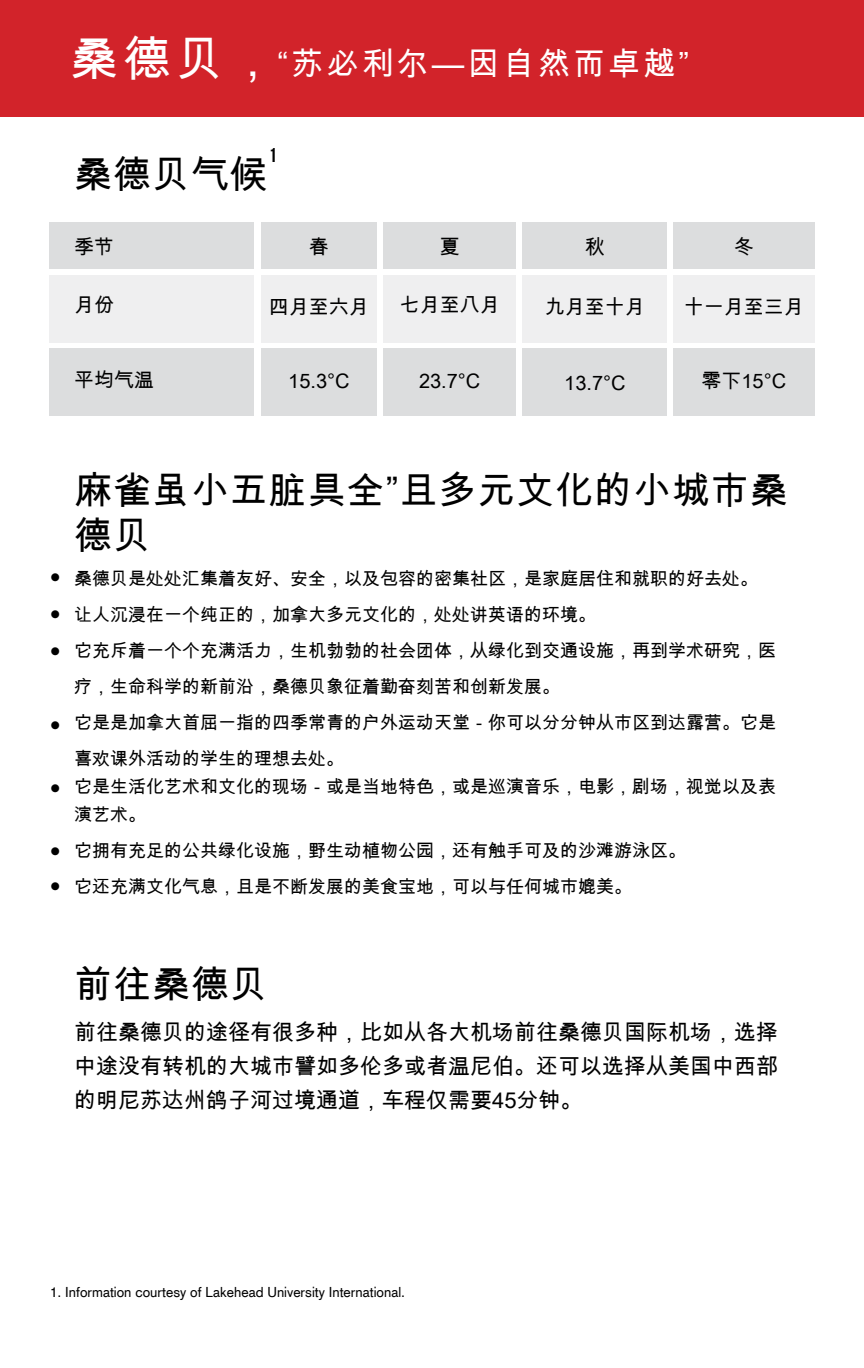
<style>
.page{position:relative;width:864px;height:1368px;background:#fff}
.page>*{position:absolute;margin:0;border:0;box-sizing:border-box;transform-origin:0 0}
.t1{font:38px/45.6px "Arial Unicode MS";letter-spacing:.025em;color:#000}
.t2{font:32px "Arial Unicode MS";letter-spacing:.1em;color:#fff}
.t3{font:22px/34px "Arial Unicode MS";color:#000;text-align:justify}
.t4{font:22px/37px "Akzidenz Grotesk";color:#000;text-align:justify}
.t5{font:20px "Arial Unicode MS";color:#000}
.t6{font:20px "Bebas Neue";color:#000}
.t7{font:18px/36px "Arial Unicode MS";color:#000}
.t8{font:14px "Akzidenz Grotesk";color:#000}
.s1{font-size:48px}
</style>
<div class="page">
<div style="left:50px;top:223px;width:204px;height:46px;background:#dcddde"></div>
<div style="left:261px;top:223px;width:116px;height:46px;background:#dcddde"></div>
<div style="left:383px;top:223px;width:133px;height:46px;background:#dcddde"></div>
<div style="left:522px;top:223px;width:145px;height:46px;background:#dcddde"></div>
<div style="left:673px;top:223px;width:141px;height:46px;background:#dcddde"></div>
<div style="left:50px;top:275px;width:204px;height:67px;background:#efeff0"></div>
<div style="left:261px;top:275px;width:116px;height:67px;background:#efeff0"></div>
<div style="left:383px;top:275px;width:133px;height:67px;background:#efeff0"></div>
<div style="left:522px;top:275px;width:145px;height:67px;background:#efeff0"></div>
<div style="left:673px;top:275px;width:141px;height:67px;background:#efeff0"></div>
<div style="left:50px;top:349px;width:204px;height:67px;background:#dcddde"></div>
<div style="left:261px;top:349px;width:116px;height:67px;background:#dcddde"></div>
<div style="left:383px;top:349px;width:133px;height:67px;background:#dcddde"></div>
<div style="left:522px;top:349px;width:145px;height:67px;background:#dcddde"></div>
<div style="left:673px;top:349px;width:141px;height:67px;background:#dcddde"></div>
<div style="left:0;top:0;width:864px;height:117px;background:#d2232a"></div>
<h2 class="t2" style="left:70px;top:41px;width:620px"><span class="s1">桑德贝，</span>“苏必利尔—因自然而卓越”</h2>
<p class="t6" style="left:269px;top:144px;width:9px">1</p>
<h1 class="t1" style="left:74px;top:151px;width:195px">桑德贝气候</h1>
<p class="t5" style="left:74px;top:232px;width:41px">季节</p>
<p class="t5" style="left:309px;top:232px;width:21px">春</p>
<p class="t5" style="left:440px;top:232px;width:21px">夏</p>
<p class="t5" style="left:585px;top:232px;width:21px">秋</p>
<p class="t5" style="left:734px;top:232px;width:21px">冬</p>
<p class="t5" style="left:74px;top:291px;width:41px">月份</p>
<p class="t5" style="left:269px;top:293px;width:101px">四月至六月</p>
<p class="t5" style="left:400px;top:291px;width:101px">七月至八月</p>
<p class="t5" style="left:545px;top:293px;width:101px">九月至十月</p>
<p class="t5" style="left:684px;top:293px;width:121px">十一月至三月</p>
<p class="t5" style="left:74px;top:366px;width:81px">平均气温</p>
<p class="t5" style="left:288px;top:367px;width:63px">15.3°C</p>
<p class="t5" style="left:419px;top:367px;width:63px">23.7°C</p>
<p class="t5" style="left:564px;top:368px;width:63px">13.7°C</p>
<p class="t5" style="left:701px;top:367px;width:86px">零下15°C</p>
<p class="t4" style="left:50px;top:559px;width:12px">• • •</p>
<p class="t4" style="left:50px;top:706px;width:12px">•</p>
<p class="t4" style="left:50px;top:769px;width:12px">•</p>
<p class="t4" style="left:50px;top:833px;width:12px;line-height:34.8px">• •</p>
<h1 class="t1" style="left:74px;top:467px;width:715px">麻雀虽小五脏具全”且多元文化的小城市桑德贝</h1>
<p class="t7" style="left:74px;top:561px;width:703px">桑德贝是处处汇集着友好、安全，以及包容的密集社区，是家庭居住和就职的好去处。让人沉浸在一个纯正的，加拿大多元文化的，处处讲英语的环境。<br>它充斥着一个个充满活力，生机勃勃的社会团体，从绿化到交通设施，再到学术研究，医疗，生命科学的新前沿，桑德贝象征着勤奋刻苦和创新发展。<br>它是是加拿大首屈一指的四季常青的户外运动天堂－你可以分分钟从市区到达露营。它是喜欢课外活动的学生的理想去处。</p>
<p class="t7" style="left:74px;top:773px;width:703px;line-height:28px">它是生活化艺术和文化的现场－或是当地特色，或是巡演音乐，电影，剧场，视觉以及表演艺术。</p>
<p class="t7" style="left:74px;top:833px;width:613px">它拥有充足的公共绿化设施，野生动植物公园，还有触手可及的沙滩游泳区。它还充满文化气息，且是不断发展的美食宝地，可以与任何城市媲美。</p>
<h1 class="t1" style="left:74px;top:961px;width:195px">前往桑德贝</h1>
<p class="t3" style="left:74px;top:1015px;width:705px">前往桑德贝的途径有很多种，比如从各大机场前往桑德贝国际机场，选择中途没有转机的大城市譬如多伦多或者温尼伯。还可以选择从美国中西部的明尼苏达州鸽子河过境通道，车程仅需要45分钟。</p>
<p class="t8" style="left:50px;top:1283px;width:357px">1. Information courtesy of Lakehead University International.</p>
</div>
